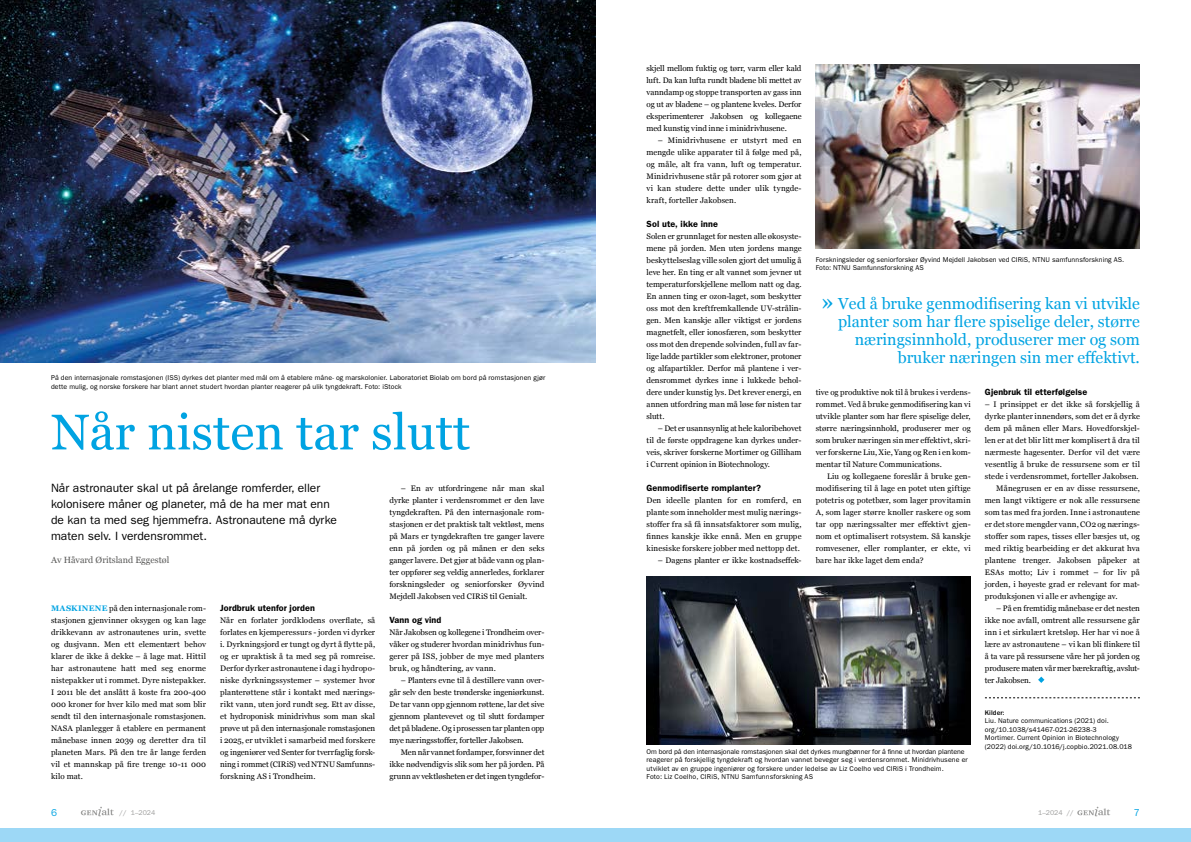
<style>
.page{position:relative;width:1191px;height:842px;background:#fff}
.page>*{position:absolute;margin:0;border:0;box-sizing:border-box;transform-origin:0 0}
.t1{font:50px "Georgia";color:#00a3e2}
.t2{font:16px/18px "Georgia";color:#00a3e2;text-align:right}
.t3{font:12px/16px "ITC Franklin Gothic Std";color:#000}
.t4{font:10px "ITC Franklin Gothic Std";color:#00a3e2}
.t5{font:600 9px "ITC Franklin Gothic Std";letter-spacing:.01em;color:#000}
.t6{font:9px "Georgia";color:#575756}
.t7{font:8px/12px "Georgia";letter-spacing:.005em;color:#000;text-align:justify}
.t8{font:7px/8.5px "ITC Franklin Gothic Std";letter-spacing:.015em;color:#000}
.t9{font:7px "ITC Franklin Gothic Std";color:#9d9d9c}
.t10{font:500 7px "ITC Franklin Gothic Std";letter-spacing:.01em;color:#000}
.s1{font-weight:700;color:#00a3e2}
.s2{font-size:24px}
</style>
<div class="page">
<svg style="left:1038px;top:677px;width:6px;height:6px"></svg>
<svg style="left:985px;top:698px;width:155px;height:1px"></svg>
<img style="left:0;top:0;width:595px;height:363px">
<img style="left:815px;top:64px;width:325px;height:185px">
<img style="left:646px;top:577px;width:324px;height:167px">
<div style="left:0;top:828px;width:1191px;height:14px;background:#9dd8f6"></div>
<svg style="left:1077px;top:807px;width:33px;height:9px"></svg>
<svg style="left:81px;top:807px;width:33px;height:9px"></svg>
<p class="t8" style="left:51px;top:373px;width:496px">På den internasjonale romstasjonen (ISS) dyrkes det planter med mål om å etablere måne- og marskolonier. Laboratoriet Biolab om bord på romstasjonen gjør dette mulig, og norske forskere har blant annet studert hvordan planter reagerer på ulik tyngdekraft. Foto: iStock</p>
<h1 class="t1" style="left:51px;top:396px;width:421px">Når nisten tar slutt</h1>
<h3 class="t3" style="left:51px;top:480px;width:287px">Når astronauter skal ut på årelange romferder, eller kolonisere måner og planeter, må de ha mer mat enn de kan ta med seg hjemmefra. Astronautene må dyrke maten selv. I verdensrommet.</h3>
<p class="t6" style="left:51px;top:553px;width:120px">Av Håvard Øritsland Eggestøl</p>
<p class="t7" style="left:51px;top:602px;width:156px"><span class="s1">MASKINENE</span> på den internasjonale rom&shy;stasjonen gjenvinner oksygen og kan lage drikkevann av astronautenes urin, svette og dusjvann. Men ett elementært behov klarer de ikke å dekke – å lage mat. Hittil har astronautene hatt med seg enorme nistepakker ut i rommet. Dyre nistepakker.<br>I 2011 ble det anslått å koste fra 200-400<br>000 kroner for hver kilo med mat som blir sendt til den internasjonale romstasjonen.<br>NASA planlegger å etablere en permanent månebase innen 2039 og deretter dra til planeten Mars. På den tre år lange ferden vil et mannskap på fire trenge 10-11 000 kilo mat.</p>
<p class="t5" style="left:220px;top:602px;width:96px">Jordbruk utenfor jorden</p>
<p class="t7" style="left:220px;top:614px;width:156px">Når en forlater jordklodens overflate, så forlates en kjemperessurs - jorden vi dyrker i. Dyrkningsjord er tungt og dyrt å flytte på, og er upraktisk å ta med seg på romreise.<br>Derfor dyrker astronautene i dag i hydropo&shy;niske dyrkningssystemer – systemer hvor planterøttene står i kontakt med nærings&shy;rikt vann, uten jord rundt seg. Ett av disse, et hydroponisk minidrivhus som man skal prøve ut på den internasjonale romstasjonen i 2025, er utviklet i samarbeid med forskere og ingeniører ved Senter for tverrfaglig forsk&shy;ning i rommet (CIRiS) ved NTNU Samfunns&shy;forskning AS i Trondheim.</p>
<p class="t7" style="left:389px;top:482px;width:156px;text-indent:11px">– En av utfordringene når man skal dyrke planter i verdensrommet er den lave tyngdekraften. På den internasjonale rom&shy;stasjonen er det praktisk talt vektløst, mens på Mars er tyngdekraften tre ganger lavere enn på jorden og på månen er den seks ganger lavere. Det gjør at både vann og plan&shy;ter oppfører seg veldig annerledes, forklarer forskningsleder og seniorforsker Øyvind Mejdell Jakobsen ved CIRiS til Genialt.</p>
<p class="t5" style="left:389px;top:614px;width:53px">Vann og vind</p>
<p class="t7" style="left:389px;top:626px;width:156px">Når Jakobsen og kollegene i Trondheim over&shy;våker og studerer hvordan minidrivhus fun&shy;gerer på ISS, jobber de mye med planters bruk, og håndtering, av vann.</p>
<p class="t7" style="left:389px;top:674px;width:156px;text-indent:11px">– Planters evne til å destillere vann over&shy;går selv den beste trønderske ingeniørkunst.<br>De tar vann opp gjennom røttene, lar det sive gjennom plantevevet og til slutt fordamper det på bladene. Og i prosessen tar planten opp mye næringsstoffer, forteller Jakobsen.</p>
<p class="t7" style="left:389px;top:746px;width:156px;text-indent:11px">Men når vannet fordamper, forsvinner det ikke nødvendigvis slik som her på jorden. På grunn av vektløsheten er det ingen tyngdefor-</p>
<p class="t7" style="left:646px;top:62px;width:156px">skjell mellom fuktig og tørr, varm eller kald luft. Da kan lufta rundt bladene bli mettet av vanndamp og stoppe transporten av gass inn og ut av bladene – og plantene kveles. Derfor eksperimenterer Jakobsen og kollegaene med kunstig vind inne i minidrivhusene.</p>
<p class="t7" style="left:646px;top:134px;width:156px;text-indent:11px">– Minidrivhusene er utstyrt med en mengde ulike apparater til å følge med på, og måle, alt fra vann, luft og temperatur.<br>Minidrivhusene står på rotorer som gjør at vi kan studere dette under ulik tyngde&shy;kraft, forteller Jakobsen.</p>
<p class="t5" style="left:646px;top:218px;width:73px">Sol ute, ikke inne</p>
<p class="t7" style="left:646px;top:230px;width:156px">Solen er grunnlaget for nesten alle økosyste&shy;mene på jorden. Men uten jordens mange beskyttelseslag ville solen gjort det umulig å leve her. En ting er alt vannet som jevner ut temperaturforskjellene mellom natt og dag.<br>En annen ting er ozon-laget, som beskytter oss mot den kreftfremkallende UV-strålin&shy;gen. Men kanskje aller viktigst er jordens magnetfelt, eller ionosfæren, som beskytter oss mot den drepende solvinden, full av far&shy;lige ladde partikler som elektroner, protoner og alfapartikler. Derfor må plantene i ver&shy;densrommet dyrkes inne i lukkede behol&shy;dere under kunstig lys. Det krever energi, en annen utfordring man må løse før nisten tar slutt.</p>
<p class="t7" style="left:646px;top:422px;width:156px;text-indent:11px">– Det er usannsynlig at hele kaloribehovet til de første oppdragene kan dyrkes under&shy;veis, skriver forskerne Mortimer og Gilliham i Current opinion in Biotechnology.</p>
<p class="t5" style="left:646px;top:482px;width:116px">Genmodifiserte romplanter?</p>
<p class="t7" style="left:646px;top:494px;width:156px">Den ideelle planten for en romferd, en plante som inneholder mest mulig nærings&shy;stoffer fra så få innsatsfaktorer som mulig, finnes kanskje ikke ennå. Men en gruppe kinesiske forskere jobber med nettopp det.</p>
<p class="t7" style="left:658px;top:554px;width:145px">– Dagens planter er ikke kostnadseffek-</p>
<p class="t8" style="left:815px;top:255px;width:310px">Forskningsleder og seniorforsker Øyvind Mejdell Jakobsen ved CIRiS, NTNU samfunnsforskning AS.<br>Foto: NTNU Samfunnsforskning AS</p>
<h2 class="t2" style="left:820px;top:294px;width:321px"><span class="s2">»</span> Ved å bruke genmodifisering kan vi utvikle planter som har flere spiselige deler, større næringsinnhold, produserer mer og som bruker næringen sin mer effektivt.</h2>
<p class="t5" style="left:985px;top:386px;width:104px">Gjenbruk til etterfølgelse</p>
<p class="t7" style="left:985px;top:398px;width:156px">– I prinsippet er det ikke så forskjellig å</p>
<p class="t7" style="left:985px;top:410px;width:156px">dyrke planter innendørs, som det er å dyrke</p>
<p class="t7" style="left:985px;top:422px;width:156px">dem på månen eller Mars. Hovedforskjel-</p>
<p class="t7" style="left:985px;top:434px;width:156px">len er at det blir litt mer komplisert å dra til</p>
<p class="t7" style="left:985px;top:446px;width:156px">nærmeste hagesenter. Derfor vil det være</p>
<p class="t7" style="left:985px;top:458px;width:156px">vesentlig å bruke de ressursene som er til</p>
<p class="t7" style="left:985px;top:470px;width:155px">stede i verdensrommet, forteller Jakobsen.</p>
<p class="t7" style="left:996px;top:482px;width:145px">Månegrusen er en av disse ressursene,</p>
<p class="t7" style="left:985px;top:494px;width:156px">men langt viktigere er nok alle ressursene</p>
<p class="t7" style="left:985px;top:506px;width:156px">som tas med fra jorden. Inne i astronautene</p>
<p class="t7" style="left:985px;top:518px;width:156px">er det store mengder vann, CO2 og nærings-</p>
<p class="t7" style="left:985px;top:530px;width:156px">stoffer som rapes, tisses eller bæsjes ut, og</p>
<p class="t7" style="left:985px;top:542px;width:156px">med riktig bearbeiding er det akkurat hva</p>
<p class="t7" style="left:985px;top:554px;width:156px">plantene trenger. Jakobsen påpeker at</p>
<p class="t7" style="left:985px;top:566px;width:156px">ESAs motto; Liv i rommet – for liv på</p>
<p class="t7" style="left:985px;top:578px;width:156px">jorden, i høyeste grad er relevant for mat-</p>
<p class="t7" style="left:985px;top:590px;width:134px">produksjonen vi alle er avhengige av.</p>
<p class="t7" style="left:985px;top:602px;width:156px;text-indent:11px">– På en fremtidig månebase er det nesten ikke noe avfall, omtrent alle ressursene går inn i et sirkulært kretsløp. Her har vi noe å lære av astronautene – vi kan bli flinkere til å ta vare på ressursene våre her på jorden og produsere maten vår mer bærekraftig, avslut&shy;ter Jakobsen.</p>
<p class="t10" style="left:985px;top:709px;width:21px">Kilder:</p>
<p class="t8" style="left:985px;top:717px;width:149px">Liu. Nature communications (2021) doi. org/10.1038/s41467-021-26238-3<br>Mortimer. Current Opinion in Biotechnology (2022) doi.org/10.1016/j.copbio.2021.08.018</p>
<p class="t7" style="left:815px;top:386px;width:156px">tive og produktive nok til å brukes i verdens&shy;rommet. Ved å bruke genmodifisering kan vi utvikle planter som har flere spiselige deler, større næringsinnhold, produserer mer og som bruker næringen sin mer effektivt, skri&shy;ver forskerne Liu, Xie, Yang og Ren i en kom&shy;mentar til Nature Communications.</p>
<p class="t7" style="left:815px;top:470px;width:156px;text-indent:11px">Liu og kollegaene foreslår å bruke gen&shy;modifisering til å lage en potet uten giftige potetris og potetbær, som lager provitamin A, som lager større knoller raskere og som tar opp næringssalter mer effektivt gjen&shy;nom et optimalisert rotsystem. Så kanskje romvesener, eller romplanter, er ekte, vi bare har ikke laget dem enda?</p>
<p class="t8" style="left:646px;top:747px;width:323px">Om bord på den internasjonale romstasjonen skal det dyrkes mungbønner for å finne ut hvordan plantene reagerer på forskjellig tyngdekraft og hvordan vannet beveger seg i verdensrommet. Minidrivhusene er utviklet av en gruppe ingeniører og forskere under ledelse av Liz Coelho ved CIRiS i Trondheim.<br>Foto: Liz Coelho, CIRiS, NTNU Samfunnsforskning AS</p>
<p class="t4" style="left:51px;top:806px;width:7px">6</p>
<p class="t9" style="left:120px;top:808px;width:37px">// 1–2024</p>
<p class="t9" style="left:1038px;top:808px;width:37px">1–2024 //</p>
<p class="t4" style="left:1134px;top:806px;width:7px">7</p>
</div>
